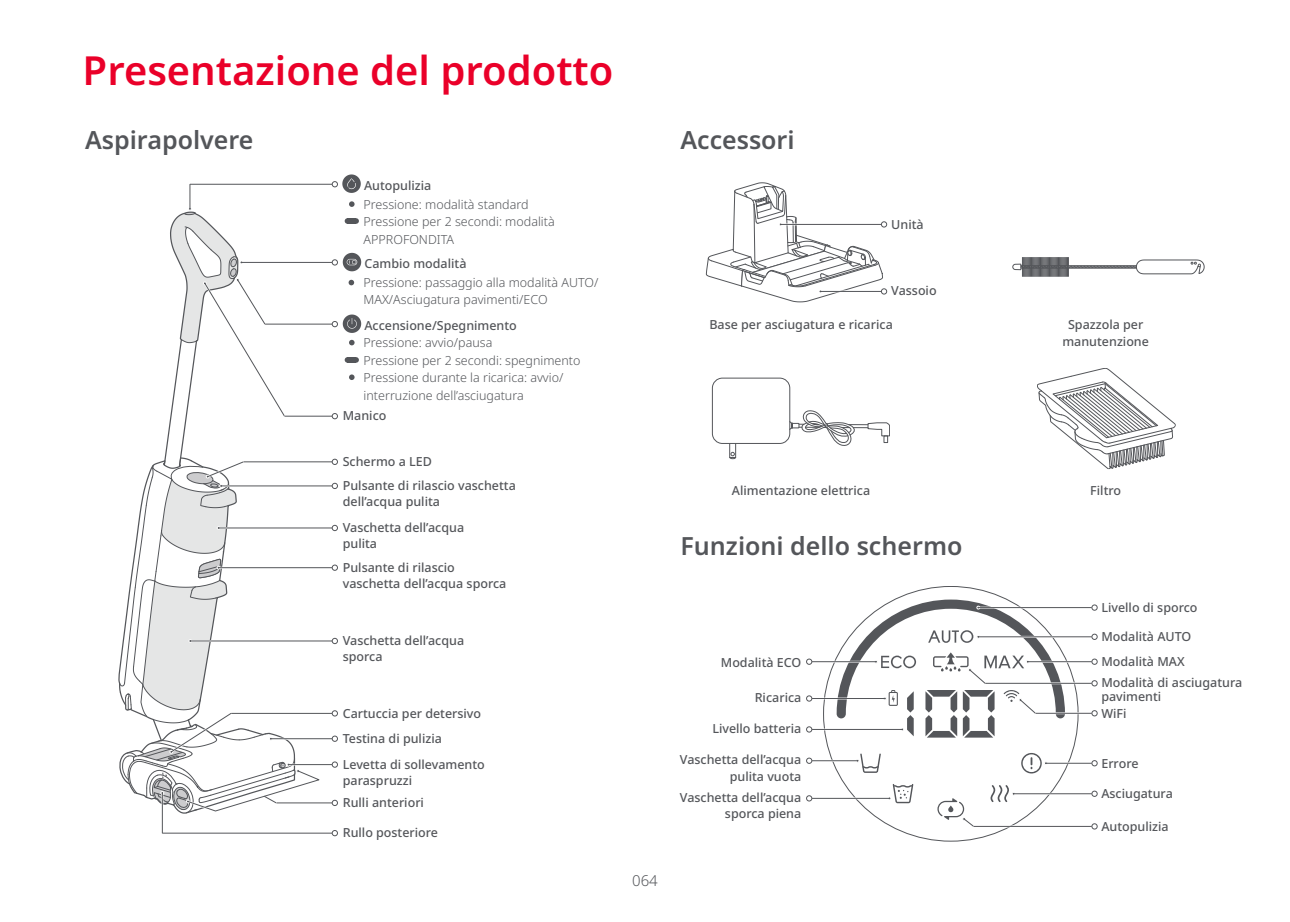
<style>
.page{position:relative;width:1290px;height:922px;background:#fff}
.page>*{position:absolute;margin:0;border:0;box-sizing:border-box;transform-origin:0 0}
.t1{font:600 40px "Noto Sans";color:#ea0029}
.t2{font:600 25px "Noto Sans";color:#54565a}
.t3{font:300 15px "Noto Sans";color:#54565a}
.t4{font:500 12.5px/16.2px "Noto Sans";color:#54565a}
.t5{font:300 12.5px/17.5px "Noto Sans";color:#54565a}
</style>
<div class="page">
<svg style="left:332px;top:459px;width:6px;height:5px"></svg>
<hr style="left:244px;top:461px;width:88px;height:1px;background:#54565a">
<svg style="left:332px;top:710px;width:6px;height:6px"></svg>
<hr style="left:231px;top:712px;width:101px;height:1px;background:#54565a">
<svg style="left:332px;top:314px;width:29px;height:19px"></svg>
<hr style="left:265px;top:323px;width:67px;height:1px;background:#54565a">
<svg style="left:332px;top:413px;width:6px;height:6px"></svg>
<hr style="left:285px;top:415px;width:47px;height:1px;background:#54565a">
<svg style="left:332px;top:799px;width:6px;height:6px"></svg>
<hr style="left:276px;top:802px;width:56px;height:1px;background:#54565a">
<svg style="left:332px;top:483px;width:6px;height:5px"></svg>
<hr style="left:221px;top:485px;width:111px;height:1px;background:#54565a">
<svg style="left:332px;top:253px;width:29px;height:18px"></svg>
<hr style="left:241px;top:262px;width:91px;height:1px;background:#54565a">
<svg style="left:332px;top:525px;width:6px;height:5px"></svg>
<hr style="left:219px;top:527px;width:113px;height:1px;background:#54565a">
<svg style="left:332px;top:564px;width:6px;height:6px"></svg>
<hr style="left:219px;top:567px;width:113px;height:1px;background:#54565a">
<svg style="left:332px;top:638px;width:6px;height:5px"></svg>
<hr style="left:190px;top:640px;width:142px;height:1px;background:#54565a">
<svg style="left:332px;top:761px;width:6px;height:6px"></svg>
<hr style="left:288px;top:764px;width:44px;height:1px;background:#54565a">
<svg style="left:332px;top:735px;width:6px;height:6px"></svg>
<hr style="left:271px;top:738px;width:61px;height:1px;background:#54565a">
<hr style="left:162px;top:792px;width:1px;height:41px;background:#54565a">
<svg style="left:332px;top:830px;width:6px;height:5px"></svg>
<hr style="left:162px;top:832px;width:170px;height:1px;background:#54565a">
<svg style="left:118px;top:184px;width:203px;height:629px"></svg>
<svg style="left:332px;top:174px;width:29px;height:19px"></svg>
<hr style="left:190px;top:184px;width:142px;height:1px;background:#54565a">
<svg style="left:1037px;top:368px;width:139px;height:102px"></svg>
<svg style="left:1012px;top:257px;width:192px;height:19px"></svg>
<svg style="left:1092px;top:633px;width:5px;height:6px"></svg>
<hr style="left:978px;top:636px;width:114px;height:1px;background:#54565a">
<svg style="left:1092px;top:604px;width:5px;height:6px"></svg>
<hr style="left:978px;top:607px;width:114px;height:1px;background:#54565a">
<svg style="left:1092px;top:658px;width:5px;height:6px"></svg>
<hr style="left:1028px;top:661px;width:64px;height:1px;background:#54565a">
<svg style="left:806px;top:658px;width:6px;height:6px"></svg>
<hr style="left:812px;top:661px;width:64px;height:1px;background:#54565a">
<svg style="left:806px;top:695px;width:6px;height:6px"></svg>
<hr style="left:812px;top:698px;width:73px;height:1px;background:#54565a">
<svg style="left:806px;top:726px;width:6px;height:6px"></svg>
<hr style="left:812px;top:728px;width:90px;height:1px;background:#54565a">
<svg style="left:806px;top:757px;width:6px;height:6px"></svg>
<svg style="left:856px;top:753px;width:25px;height:19px"></svg>
<hr style="left:812px;top:760px;width:45px;height:1px;background:#54565a">
<svg style="left:806px;top:795px;width:6px;height:6px"></svg>
<svg style="left:888px;top:784px;width:25px;height:19px"></svg>
<hr style="left:812px;top:797px;width:77px;height:1px;background:#54565a">
<svg style="left:1092px;top:760px;width:5px;height:5px"></svg>
<svg style="left:1021px;top:753px;width:27px;height:20px"></svg>
<hr style="left:1046px;top:762px;width:46px;height:1px;background:#54565a">
<svg style="left:1092px;top:790px;width:5px;height:6px"></svg>
<svg style="left:990px;top:785px;width:25px;height:16px"></svg>
<hr style="left:1013px;top:793px;width:79px;height:1px;background:#54565a">
<svg style="left:1092px;top:680px;width:5px;height:6px"></svg>
<hr style="left:985px;top:682px;width:107px;height:1px;background:#54565a">
<svg style="left:836px;top:599px;width:229px;height:138px"></svg>
<hr style="left:1035px;top:712px;width:57px;height:2px;background:#fff">
<svg style="left:1092px;top:710px;width:5px;height:6px"></svg>
<hr style="left:1035px;top:712px;width:57px;height:1px;background:#54565a">
<svg style="left:937px;top:798px;width:37px;height:29px"></svg>
<svg style="left:1092px;top:823px;width:5px;height:6px"></svg>
<hr style="left:974px;top:825px;width:118px;height:1px;background:#54565a">
<svg style="left:729px;top:444px;width:7px;height:15px"></svg>
<div style="left:712px;top:377px;width:78px;height:67px;border:1px solid #54565a;border-radius:10px"></div>
<svg style="left:789px;top:409px;width:101px;height:37px"></svg>
<svg style="left:706px;top:182px;width:181px;height:120px"></svg>
<hr style="left:820px;top:291px;width:61px;height:1px;background:#54565a">
<svg style="left:349px;top:280px;width:5px;height:5px"></svg>
<svg style="left:349px;top:340px;width:6px;height:5px"></svg>
<svg style="left:349px;top:374px;width:6px;height:6px"></svg>
<svg style="left:345px;top:357px;width:14px;height:5px"></svg>
<div style="left:347px;top:357px;width:9px;height:5px;background:#54565a"></div>
<svg style="left:349px;top:201px;width:6px;height:6px"></svg>
<svg style="left:345px;top:218px;width:14px;height:6px"></svg>
<div style="left:347px;top:218px;width:9px;height:6px;background:#54565a"></div>
<h1 class="t1" style="left:83px;top:43px;width:532px">Presentazione del prodotto</h1>
<h2 class="t2" style="left:85px;top:122px;width:170px">Aspirapolvere</h2>
<p class="t4" style="left:364px;top:178px;width:69px">Autopulizia</p>
<p class="t5" style="left:364px;top:195px;width:193px">Pressione: modalità standard<br>Pressione per 2 secondi: modalità<br>APPROFONDITA</p>
<p class="t4" style="left:364px;top:256px;width:104px">Cambio modalità</p>
<p class="t5" style="left:364px;top:274px;width:236px">Pressione: passaggio alla modalità AUTO/<br>MAX/Asciugatura pavimenti/ECO</p>
<p class="t4" style="left:364px;top:317px;width:154px">Accensione/Spegnimento</p>
<p class="t5" style="left:364px;top:334px;width:218px">Pressione: avvio/pausa<br>Pressione per 2 secondi: spegnimento Pressione durante la ricarica: avvio/ interruzione dell’asciugatura</p>
<p class="t4" style="left:343px;top:408px;width:45px">Manico</p>
<p class="t4" style="left:343px;top:453px;width:91px">Schermo a LED</p>
<p class="t4" style="left:343px;top:477px;width:175px">Pulsante di rilascio vaschetta dell’acqua pulita</p>
<p class="t4" style="left:343px;top:519px;width:123px">Vaschetta dell’acqua pulita</p>
<p class="t4" style="left:343px;top:559px;width:165px">Pulsante di rilascio vaschetta dell’acqua sporca</p>
<p class="t4" style="left:343px;top:632px;width:123px">Vaschetta dell’acqua sporca</p>
<p class="t4" style="left:343px;top:700px;width:140px;line-height:25.5px">Cartuccia per detersivo<br>Testina di pulizia</p>
<p class="t4" style="left:343px;top:756px;width:144px">Levetta di sollevamento paraspruzzi</p>
<p class="t4" style="left:343px;top:824px;width:97px">Rullo posteriore</p>
<p class="t4" style="left:343px;top:794px;width:83px">Rulli anteriori</p>
<p class="t3" style="left:632px;top:869px;width:27px">064</p>
<h2 class="t2" style="left:680px;top:122px;width:116px">Accessori</h2>
<p class="t4" style="left:891px;top:216px;width:34px">Unità</p>
<p class="t4" style="left:891px;top:282px;width:47px">Vassoio</p>
<p class="t4" style="left:709px;top:317px;width:185px">Base per asciugatura e ricarica</p>
<p class="t4" style="left:1062px;top:317px;width:88px;text-align:center">Spazzola per manutenzione</p>
<p class="t4" style="left:732px;top:482px;width:140px">Alimentazione elettrica</p>
<p class="t4" style="left:1090px;top:482px;width:32px">Filtro</p>
<h2 class="t2" style="left:680px;top:528px;width:283px">Funzioni dello schermo</h2>
<p class="t4" style="left:721px;top:654px;width:82px">Modalità ECO</p>
<p class="t4" style="left:755px;top:689px;width:48px">Ricarica</p>
<p class="t4" style="left:712px;top:720px;width:91px">Livello batteria</p>
<p class="t4" style="left:680px;top:751px;width:123px;text-align:right">Vaschetta dell’acqua pulita vuota</p>
<p class="t4" style="left:680px;top:789px;width:123px;text-align:right">Vaschetta dell’acqua sporca piena</p>
<p class="t4" style="left:1101px;top:599px;width:98px">Livello di sporco</p>
<p class="t4" style="left:1101px;top:628px;width:92px">Modalità AUTO</p>
<p class="t4" style="left:1101px;top:653px;width:85px">Modalità MAX</p>
<p class="t4" style="left:1101px;top:676px;width:142px;line-height:13.8px">Modalità di asciugatura pavimenti</p>
<p class="t4" style="left:1101px;top:705px;width:27px">WiFi</p>
<p class="t4" style="left:1101px;top:755px;width:39px">Errore</p>
<p class="t4" style="left:1101px;top:785px;width:73px">Asciugatura</p>
<p class="t4" style="left:1101px;top:818px;width:69px">Autopulizia</p>
</div>
